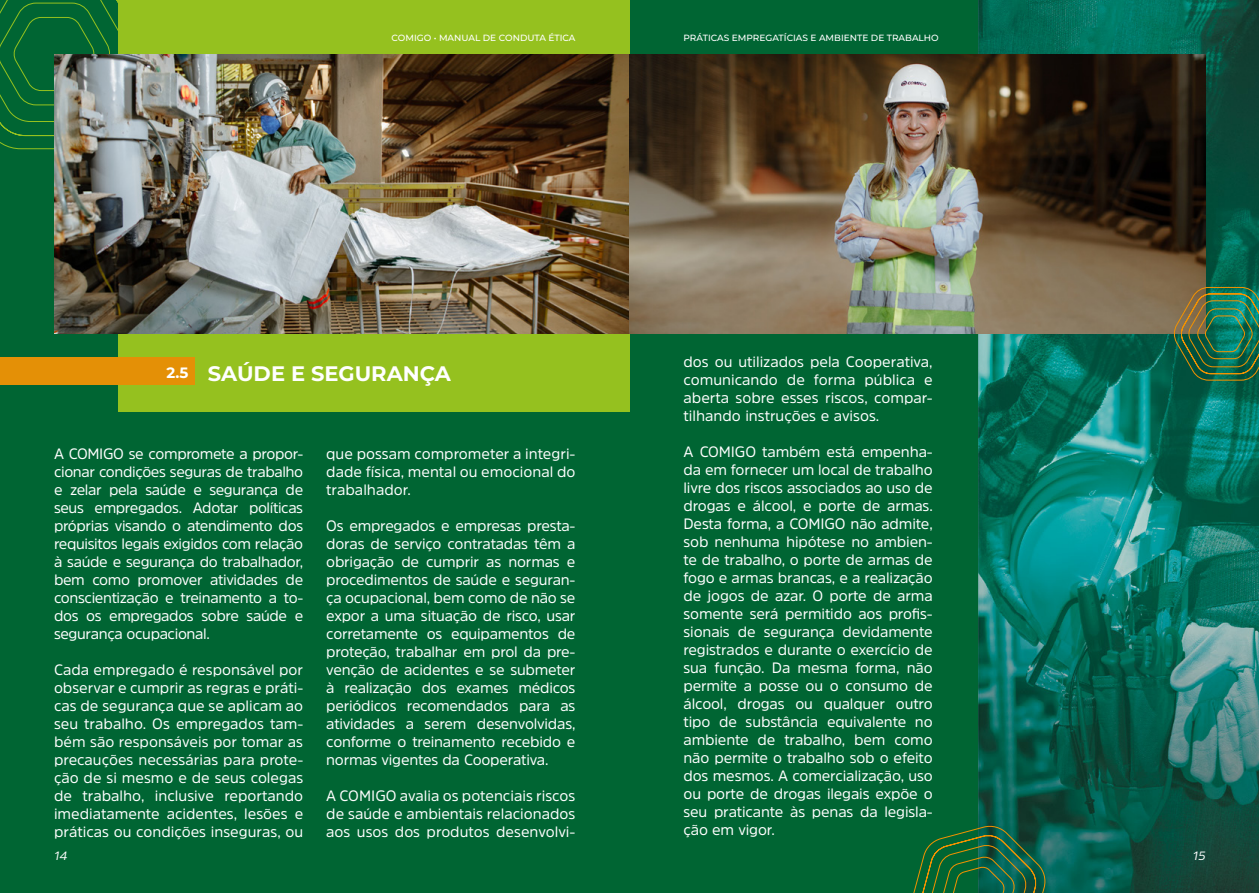
<style>
.page{position:relative;width:1259px;height:893px;background:#006533}
.page>*{position:absolute;margin:0;border:0;box-sizing:border-box;transform-origin:0 0}
.t1{font:700 21px "Montserrat";color:#fff}
.t2{font:15px/18px "Amsi Pro";letter-spacing:-.005em;color:#fff;text-align:justify}
.t3{font:italic 12px "Amsi Pro";color:#fff}
.t4{font:500 9px "Montserrat";color:#fff}
.s1{font-size:15px}
</style>
<div class="page">
<div style="left:118px;top:0;width:511px;height:412px;background:#95c11f"></div>
<div style="left:0;top:357px;width:195px;height:28px;background:#e49006"></div>
<svg style="left:0;top:0;width:118px;height:149px"></svg>
<img style="left:978px;top:0;width:281px;height:893px">
<svg style="left:913px;top:825px;width:134px;height:68px"></svg>
<img style="left:54px;top:54px;width:1151px;height:280px">
<svg style="left:1172px;top:287px;width:87px;height:94px;background:#36714c"></svg>
<p class="t4" style="left:391px;top:32px;width:185px">COMIGO • MANUAL DE CONDUTA ÉTICA</p>
<p class="t4" style="left:683px;top:32px;width:257px">PRÁTICAS EMPREGATÍCIAS E AMBIENTE DE TRABALHO</p>
<h1 class="t1" style="left:167px;top:358px;width:286px"><span class="s1">2.5</span> SAÚDE E SEGURANÇA</h1>
<p class="t2" style="left:54px;top:445px;width:251px">A COMIGO se compromete a propor&shy;cionar condições seguras de trabalho e zelar pela saúde e segurança de seus empregados. Adotar políticas próprias visando o atendimento dos requisitos legais exigidos com relação à saúde e segurança do trabalhador, bem como promover atividades de conscientização e treinamento a to&shy;dos os empregados sobre saúde e segurança ocupacional.</p>
<p class="t2" style="left:54px;top:661px;width:251px">Cada empregado é responsável por observar e cumprir as regras e práti&shy;cas de segurança que se aplicam ao seu trabalho. Os empregados tam&shy;bém são responsáveis por tomar as precauções necessárias para prote&shy;ção de si mesmo e de seus colegas de trabalho, inclusive reportando imediatamente acidentes, lesões e práticas ou condições inseguras, ou</p>
<p class="t3" style="left:54px;top:848px;width:15px">14</p>
<p class="t2" style="left:326px;top:445px;width:251px">que possam comprometer a integri&shy;dade física, mental ou emocional do trabalhador.</p>
<p class="t2" style="left:326px;top:517px;width:251px">Os empregados e empresas presta&shy;doras de serviço contratadas têm a obrigação de cumprir as normas e procedimentos de saúde e seguran&shy;ça ocupacional, bem como de não se expor a uma situação de risco, usar corretamente os equipamentos de proteção, trabalhar em prol da pre&shy;venção de acidentes e se submeter à realização dos exames médicos periódicos recomendados para as atividades a serem desenvolvidas, conforme o treinamento recebido e normas vigentes da Cooperativa.</p>
<p class="t2" style="left:326px;top:787px;width:251px">A COMIGO avalia os potenciais riscos de saúde e ambientais relacionados aos usos dos produtos desenvolvi-</p>
<p class="t2" style="left:683px;top:352px;width:251px">dos ou utilizados pela Cooperativa, comunicando de forma pública e aberta sobre esses riscos, compar&shy;tilhando instruções e avisos.</p>
<p class="t2" style="left:683px;top:442px;width:251px">A COMIGO também está empenha&shy;da em fornecer um local de trabalho livre dos riscos associados ao uso de drogas e álcool, e porte de armas.<br>Desta forma, a COMIGO não admite, sob nenhuma hipótese no ambien&shy;te de trabalho, o porte de armas de fogo e armas brancas, e a realização de jogos de azar. O porte de arma somente será permitido aos profis&shy;sionais de segurança devidamente registrados e durante o exercício de sua função. Da mesma forma, não permite a posse ou o consumo de álcool, drogas ou qualquer outro tipo de substância equivalente no ambiente de trabalho, bem como não permite o trabalho sob o efeito dos mesmos. A comercialização, uso ou porte de drogas ilegais expõe o seu praticante às penas da legisla&shy;ção em vigor.</p>
<p class="t3" style="left:1192px;top:848px;width:14px">15</p>
</div>
